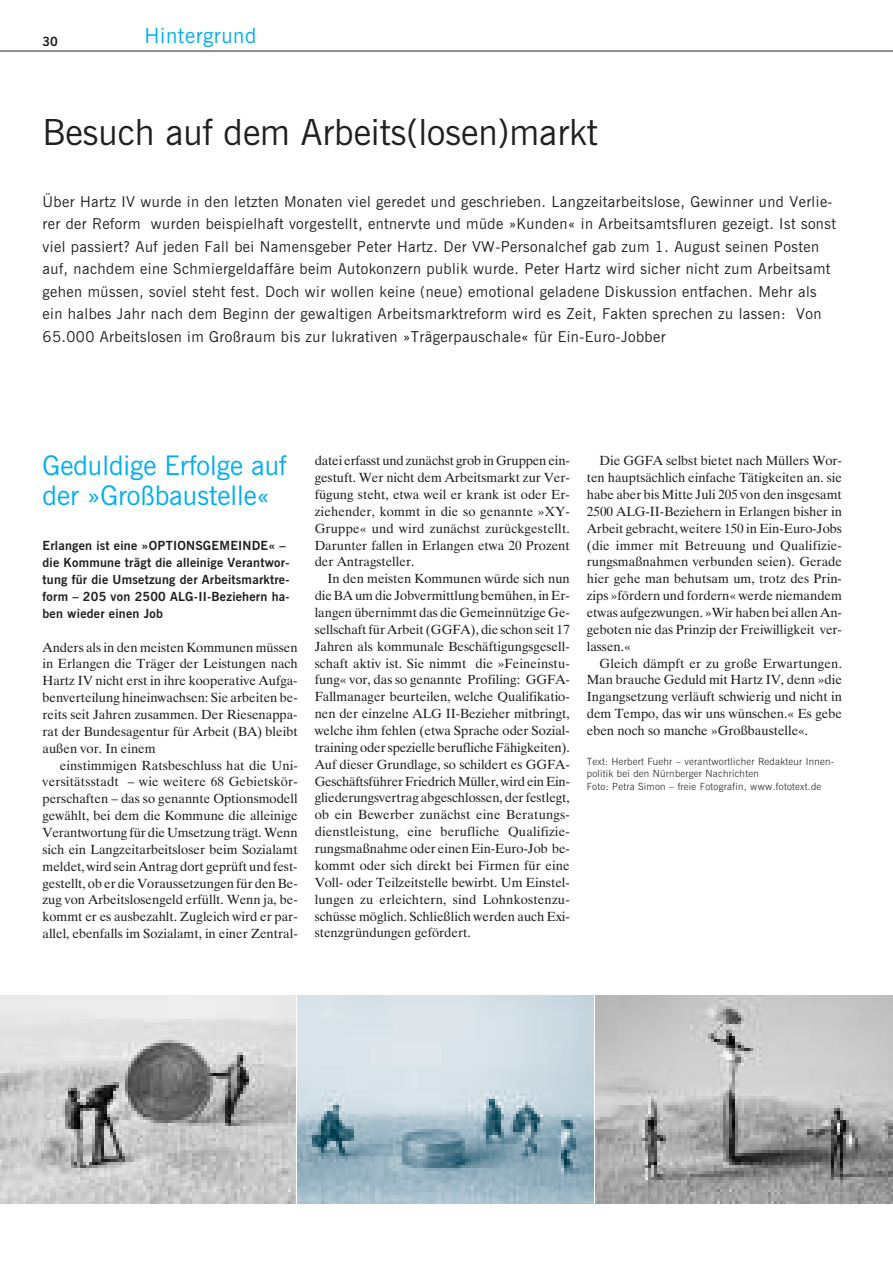
<style>
.page{position:relative;width:893px;height:1263px;background:#fff}
.page>*{position:absolute;margin:0;border:0;box-sizing:border-box;transform-origin:0 0}
.t1{font:36px "News Gothic BT";color:#231f20}
.t2{font:27px/29.7px "News Gothic BT";color:#00aeef}
.t3{font:21px "News Gothic BT";letter-spacing:.03em;color:#00aeef}
.t4{font:15px/22.5px "News Gothic BT";letter-spacing:.03em;color:#231f20}
.t5{font:13.2px/16.8px "Dutch 801 BT";color:#231f20;text-align:justify}
.t6{font:700 12.75px "News Gothic BT";color:#231f20}
.t7{font:700 12.6px/16.8px "News Gothic BT";letter-spacing:.02em;color:#231f20}
.t8{font:300 9.9px/12.8px "News Gothic BT";letter-spacing:.03em;color:#231f20}
</style>
<div class="page">
<hr style="left:0;top:51px;width:893px;height:1px;background:#231f20">
<img style="left:0;top:995px;width:296px;height:208px">
<img style="left:298px;top:995px;width:295px;height:208px">
<img style="left:595px;top:995px;width:298px;height:208px">
<p class="t6" style="left:43px;top:36px;width:17px">30</p>
<h3 class="t3" style="left:145px;top:27px;width:113px">Hintergrund</h3>
<h1 class="t1" style="left:43px;top:119px;width:557px">Besuch auf dem Arbeits(losen)markt</h1>
<p class="t4" style="left:43px;top:192px;width:795px">Über Hartz IV wurde in den letzten Monaten viel geredet und geschrieben. Langzeitarbeitslose, Gewinner und Verlie&shy;rer der Reform wurden beispielhaft vorgestellt, entnervte und müde »Kunden« in Arbeitsamtsfluren gezeigt. Ist sonst viel passiert? Auf jeden Fall bei Namensgeber Peter Hartz. Der VW-Personalchef gab zum 1. August seinen Posten auf, nachdem eine Schmiergeldaffäre beim Autokonzern publik wurde. Peter Hartz wird sicher nicht zum Arbeitsamt gehen müssen, soviel steht fest. Doch wir wollen keine (neue) emotional geladene Diskussion entfachen. Mehr als ein halbes Jahr nach dem Beginn der gewaltigen Arbeitsmarktreform wird es Zeit, Fakten sprechen zu lassen: Von 65.000 Arbeitslosen im Großraum bis zur lukrativen »Trägerpauschale« für Ein-Euro-Jobber</p>
<h2 class="t2" style="left:43px;top:453px;width:246px">Geduldige Erfolge auf der »Großbaustelle«</h2>
<p class="t7" style="left:43px;top:539px;width:249px">Erlangen ist eine »OPTIONSGEMEINDE« – die Kommune trägt die alleinige Verantwor&shy;tung für die Umsetzung der Arbeitsmarktre&shy;form – 205 von 2500 ALG-II-Beziehern ha&shy;ben wieder einen Job</p>
<p class="t5" style="left:43px;top:640px;width:257px">Anders als in den meisten Kommunen müssen in Erlangen die Träger der Leistungen nach Hartz IV nicht erst in ihre kooperative Aufga&shy;benverteilung hineinwachsen: Sie arbeiten be&shy;reits seit Jahren zusammen. Der Riesenappa&shy;rat der Bundesagentur für Arbeit (BA) bleibt außen vor. In einem</p>
<p class="t5" style="left:43px;top:758px;width:257px;text-indent:17px">einstimmigen Ratsbeschluss hat die Uni&shy;versitätsstadt – wie weitere 68 Gebietskör&shy;perschaften – das so genannte Optionsmodell gewählt, bei dem die Kommune die alleinige Verantwortung für die Umsetzung trägt. Wenn sich ein Langzeitarbeitsloser beim Sozialamt meldet, wird sein Antrag dort geprüft und fest&shy;gestellt, ob er die Voraussetzungen für den Be&shy;zug von Arbeitslosengeld erfüllt. Wenn ja, be&shy;kommt er es ausbezahlt. Zugleich wird er par&shy;allel, ebenfalls im Sozialamt, in einer Zentral-</p>
<p class="t5" style="left:315px;top:454px;width:257px">datei erfasst und zunächst grob in Gruppen ein&shy;gestuft. Wer nicht dem Arbeitsmarkt zur Ver&shy;fügung steht, etwa weil er krank ist oder Er&shy;ziehender, kommt in die so genannte »XY-Gruppe« und wird zunächst zurückgestellt.<br>Darunter fallen in Erlangen etwa 20 Prozent der Antragsteller.</p>
<p class="t5" style="left:315px;top:572px;width:257px;text-indent:13px">In den meisten Kommunen würde sich nun die BA um die Jobvermittlung bemühen, in Er&shy;langen übernimmt das die Gemeinnützige Ge&shy;sellschaft für Arbeit (GGFA), die schon seit 17<br>Jahren als kommunale Beschäftigungsgesell&shy;schaft aktiv ist. Sie nimmt die »Feineinstu&shy;fung« vor, das so genannte Profiling: GGFA-Fallmanager beurteilen, welche Qualifikatio&shy;nen der einzelne ALG II-Bezieher mitbringt, welche ihm fehlen (etwa Sprache oder Sozial&shy;training oder spezielle berufliche Fähigkeiten).<br>Auf dieser Grundlage, so schildert es GGFA-Geschäftsführer Friedrich Müller, wird ein Ein&shy;gliederungsvertrag abgeschlossen, der festlegt, ob ein Bewerber zunächst eine Beratungs&shy;dienstleistung, eine berufliche Qualifizie&shy;rungsmaßnahme oder einen Ein-Euro-Job be&shy;kommt oder sich direkt bei Firmen für eine Voll- oder Teilzeitstelle bewirbt. Um Einstel&shy;lungen zu erleichtern, sind Lohnkostenzu&shy;schüsse möglich. Schließlich werden auch Exi&shy;stenzgründungen gefördert.</p>
<p class="t5" style="left:587px;top:454px;width:257px;text-indent:13px">Die GGFA selbst bietet nach Müllers Wor&shy;ten hauptsächlich einfache Tätigkeiten an. sie habe aber bis Mitte Juli 205 von den insgesamt 2500 ALG-II-Beziehern in Erlangen bisher in Arbeit gebracht, weitere 150 in Ein-Euro-Jobs (die immer mit Betreuung und Qualifizie&shy;rungsmaßnahmen verbunden seien). Gerade hier gehe man behutsam um, trotz des Prin&shy;zips »fördern und fordern« werde niemandem etwas aufgezwungen. »Wir haben bei allen An&shy;geboten nie das Prinzip der Freiwilligkeit ver&shy;lassen.«</p>
<p class="t5" style="left:587px;top:656px;width:257px;text-indent:13px">Gleich dämpft er zu große Erwartungen.<br>Man brauche Geduld mit Hartz IV, denn »die Ingangsetzung verläuft schwierig und nicht in dem Tempo, das wir uns wünschen.« Es gebe eben noch so manche »Großbaustelle«.</p>
<p class="t8" style="left:587px;top:756px;width:249px">Text: Herbert Fuehr – verantwortlicher Redakteur Innen&shy;politik bei den Nürnberger Nachrichten<br>Foto: Petra Simon – freie Fotografin, www.fototext.de</p>
</div>
